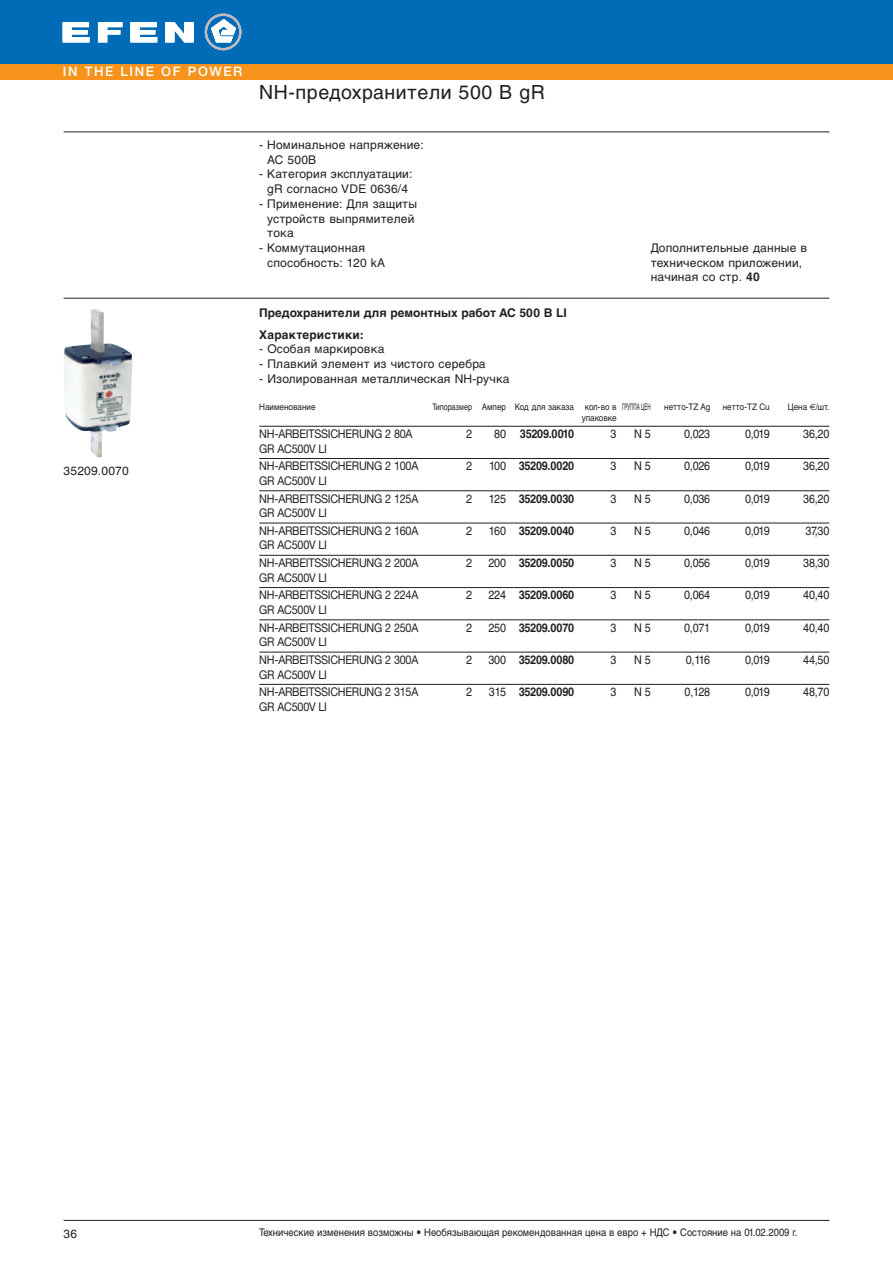
<style>
.page{position:relative;width:893px;height:1263px;background:#fff}
.page>*{position:absolute;margin:0;border:0;box-sizing:border-box;transform-origin:0 0}
.t1{font:19.5px "Helvetica Cyr Upright";letter-spacing:.03em;color:#231f20}
.t2{font:500 13.05px "Helvetica Neue";letter-spacing:.12em;color:#fff}
.t3{font:12px/14.7px "Helvetica Neue";letter-spacing:-.02em;color:#231f20;scale:.9 1}
.t4{font:12px/14.7px "Helvetica Cyr Upright";letter-spacing:.015em;color:#231f20}
.t5{font:12px "Helvetica Cyr Upright";letter-spacing:.015em;color:#231f20;scale:.9 1}
.t6{font:700 12px "Helvetica Cyr";letter-spacing:-.02em;color:#231f20;scale:.9 1}
.t7{font:700 12px/21.3px "Helvetica Cyr";color:#231f20}
.t8{font:10.5px "Helvetica Cyr Upright";color:#231f20;scale:.9 1}
.t9{font:9px/10.5px "Helvetica Cyr Upright";color:#231f20;text-align:right;scale:.8 1}
.t10{font:9px "Helvetica Cyr Upright";color:#231f20;scale:.9 1}
.t11{font:9px "Helvetica Cyr Upright";color:#231f20;scale:.5 1}
.s1{font-family:"Helvetica Cyr";font-weight:700}
.s2{font-family:"Euro Sans"}
.s3{font-family:"Helvetica Cyr Upright";font-weight:400}
</style>
<div class="page">
<hr style="left:64px;top:1220px;width:765px;height:1px;background:#231f20">
<div style="left:0;top:64px;width:892px;height:15px;background:#f7931d"></div>
<div style="left:0;top:0;width:892px;height:64px;background:#006cb7"></div>
<svg style="left:211px;top:19px;width:25px;height:23px"></svg>
<div style="left:205px;top:14px;width:36px;height:36px;border:2px solid #bcbdc0;border-radius:50%"></div>
<svg style="left:63px;top:22px;width:26px;height:20px"></svg>
<svg style="left:98px;top:22px;width:24px;height:20px"></svg>
<svg style="left:130px;top:22px;width:27px;height:20px"></svg>
<svg style="left:165px;top:22px;width:28px;height:20px"></svg>
<hr style="left:64px;top:132px;width:765px;height:1px;background:#231f20">
<hr style="left:64px;top:298px;width:765px;height:1px;background:#231f20">
<img style="left:64px;top:309px;width:69px;height:149px">
<hr style="left:259px;top:426px;width:570px;height:1px;background:#231f20">
<hr style="left:259px;top:458px;width:570px;height:1px;background:#231f20">
<hr style="left:259px;top:491px;width:570px;height:1px;background:#231f20">
<hr style="left:259px;top:523px;width:570px;height:1px;background:#231f20">
<hr style="left:259px;top:555px;width:570px;height:1px;background:#231f20">
<hr style="left:259px;top:587px;width:570px;height:1px;background:#231f20">
<hr style="left:259px;top:620px;width:570px;height:1px;background:#231f20">
<hr style="left:259px;top:652px;width:570px;height:1px;background:#231f20">
<hr style="left:259px;top:684px;width:570px;height:1px;background:#231f20">
<p class="t2" style="left:63px;top:66px;width:181px">IN THE LINE OF POWER</p>
<p class="t4" style="left:64px;top:464px;width:67px">35209.0070</p>
<h1 class="t1" style="left:259px;top:85px;width:287px">NH-предохранители 500 В gR</h1>
<p class="t4" style="left:267px;top:139px;width:158px;text-indent:-8px">- Номинальное напряжение:<br>AC 500В</p>
<p class="t4" style="left:259px;top:168px;width:155px;text-align:center">- Категория эксплуатации: gR согласно VDE 0636/4</p>
<p class="t4" style="left:267px;top:197px;width:151px;text-indent:-8px">- Применение: Для защиты устройств выпрямителей тока</p>
<p class="t4" style="left:267px;top:242px;width:119px;text-indent:-8px">- Коммутационная способность: 120 kA</p>
<p class="t4" style="left:650px;top:242px;width:158px">Дополнительные данные в техническом приложении, начиная со стр. <span class="s1">40</span></p>
<p class="t7" style="left:259px;top:304px;width:309px">Предохранители для ремонтных работ AC 500 В LI<br>Характеристики:</p>
<p class="t4" style="left:259px;top:343px;width:127px">- Особая маркировка</p>
<p class="t4" style="left:259px;top:358px;width:228px">- Плавкий элемент из чистого серебра</p>
<p class="t4" style="left:259px;top:372px;width:252px">- Изолированная металлическая NH-ручка</p>
<p class="t10" style="left:259px;top:404px;width:64px">Наименование</p>
<p class="t9" style="left:432px;top:403px;width:231px">Типоразмер Ампер Код для заказа кол-во в упаковке</p>
<p class="t11" style="left:622px;top:404px;width:58px">ГРУППА ЦЕН</p>
<p class="t10" style="left:664px;top:404px;width:53px">нетто-TZ Ag</p>
<p class="t10" style="left:722px;top:404px;width:54px">нетто-TZ Cu</p>
<p class="t10" style="left:787px;top:404px;width:48px">Цена <span class="s2">€</span>/шт.</p>
<p class="t3" style="left:259px;top:428px;width:172px">NH-ARBEITSSICHERUNG 2 80A<br>GR AC500V LI</p>
<p class="t5" style="left:466px;top:429px;width:8px">2</p>
<p class="t6" style="left:494px;top:429px;width:90px"><span class="s3">80</span> 35209.0010</p>
<p class="t5" style="left:610px;top:429px;width:8px">3</p>
<p class="t5" style="left:634px;top:429px;width:20px">N 5</p>
<p class="t5" style="left:684px;top:429px;width:30px">0,023</p>
<p class="t5" style="left:745px;top:429px;width:29px">0,019</p>
<p class="t5" style="left:803px;top:429px;width:30px">36,20</p>
<p class="t3" style="left:259px;top:460px;width:178px">NH-ARBEITSSICHERUNG 2 100A<br>GR AC500V LI</p>
<p class="t5" style="left:466px;top:462px;width:8px">2</p>
<p class="t6" style="left:489px;top:462px;width:96px"><span class="s3">100</span> 35209.0020</p>
<p class="t5" style="left:610px;top:462px;width:8px">3</p>
<p class="t5" style="left:634px;top:462px;width:20px">N 5</p>
<p class="t5" style="left:684px;top:462px;width:30px">0,026</p>
<p class="t5" style="left:745px;top:462px;width:29px">0,019</p>
<p class="t5" style="left:803px;top:462px;width:30px">36,20</p>
<p class="t3" style="left:259px;top:492px;width:178px">NH-ARBEITSSICHERUNG 2 125A<br>GR AC500V LI</p>
<p class="t5" style="left:466px;top:494px;width:8px">2</p>
<p class="t6" style="left:489px;top:494px;width:96px"><span class="s3">125</span> 35209.0030</p>
<p class="t5" style="left:610px;top:494px;width:8px">3</p>
<p class="t5" style="left:634px;top:494px;width:20px">N 5</p>
<p class="t5" style="left:684px;top:494px;width:30px">0,036</p>
<p class="t5" style="left:745px;top:494px;width:29px">0,019</p>
<p class="t5" style="left:803px;top:494px;width:30px">36,20</p>
<p class="t3" style="left:259px;top:524px;width:178px">NH-ARBEITSSICHERUNG 2 160A<br>GR AC500V LI</p>
<p class="t5" style="left:466px;top:526px;width:8px">2</p>
<p class="t6" style="left:489px;top:526px;width:96px"><span class="s3">160</span> 35209.0040</p>
<p class="t5" style="left:610px;top:526px;width:8px">3</p>
<p class="t5" style="left:634px;top:526px;width:20px">N 5</p>
<p class="t5" style="left:684px;top:526px;width:30px">0,046</p>
<p class="t5" style="left:745px;top:526px;width:29px">0,019</p>
<p class="t5" style="left:805px;top:526px;width:28px">37,30</p>
<p class="t3" style="left:259px;top:557px;width:178px">NH-ARBEITSSICHERUNG 2 200A<br>GR AC500V LI</p>
<p class="t5" style="left:466px;top:558px;width:8px">2</p>
<p class="t6" style="left:488px;top:558px;width:97px"><span class="s3">200</span> 35209.0050</p>
<p class="t5" style="left:610px;top:558px;width:8px">3</p>
<p class="t5" style="left:634px;top:558px;width:20px">N 5</p>
<p class="t5" style="left:684px;top:558px;width:30px">0,056</p>
<p class="t5" style="left:745px;top:558px;width:29px">0,019</p>
<p class="t5" style="left:803px;top:558px;width:30px">38,30</p>
<p class="t3" style="left:259px;top:589px;width:178px">NH-ARBEITSSICHERUNG 2 224A<br>GR AC500V LI</p>
<p class="t5" style="left:466px;top:591px;width:8px">2</p>
<p class="t6" style="left:488px;top:591px;width:97px"><span class="s3">224</span> 35209.0060</p>
<p class="t5" style="left:610px;top:591px;width:8px">3</p>
<p class="t5" style="left:634px;top:591px;width:20px">N 5</p>
<p class="t5" style="left:684px;top:591px;width:30px">0,064</p>
<p class="t5" style="left:745px;top:591px;width:29px">0,019</p>
<p class="t5" style="left:803px;top:591px;width:30px">40,40</p>
<p class="t3" style="left:259px;top:621px;width:178px">NH-ARBEITSSICHERUNG 2 250A<br>GR AC500V LI</p>
<p class="t5" style="left:466px;top:623px;width:8px">2</p>
<p class="t6" style="left:488px;top:623px;width:97px"><span class="s3">250</span> 35209.0070</p>
<p class="t5" style="left:610px;top:623px;width:8px">3</p>
<p class="t5" style="left:634px;top:623px;width:20px">N 5</p>
<p class="t5" style="left:684px;top:623px;width:30px">0,071</p>
<p class="t5" style="left:745px;top:623px;width:29px">0,019</p>
<p class="t5" style="left:803px;top:623px;width:30px">40,40</p>
<p class="t3" style="left:259px;top:653px;width:178px">NH-ARBEITSSICHERUNG 2 300A<br>GR AC500V LI</p>
<p class="t5" style="left:466px;top:655px;width:8px">2</p>
<p class="t6" style="left:488px;top:655px;width:97px"><span class="s3">300</span> 35209.0080</p>
<p class="t5" style="left:610px;top:655px;width:8px">3</p>
<p class="t5" style="left:634px;top:655px;width:20px">N 5</p>
<p class="t5" style="left:685px;top:655px;width:29px">0,116</p>
<p class="t5" style="left:745px;top:655px;width:29px">0,019</p>
<p class="t5" style="left:803px;top:655px;width:30px">44,50</p>
<p class="t3" style="left:259px;top:686px;width:178px">NH-ARBEITSSICHERUNG 2 315A<br>GR AC500V LI</p>
<p class="t5" style="left:466px;top:688px;width:8px">2</p>
<p class="t6" style="left:489px;top:688px;width:96px"><span class="s3">315</span> 35209.0090</p>
<p class="t5" style="left:610px;top:688px;width:8px">3</p>
<p class="t5" style="left:634px;top:688px;width:20px">N 5</p>
<p class="t5" style="left:684px;top:688px;width:30px">0,128</p>
<p class="t5" style="left:745px;top:688px;width:29px">0,019</p>
<p class="t5" style="left:803px;top:688px;width:30px">48,70</p>
<p class="t4" style="left:64px;top:1227px;width:15px">36</p>
<p class="t8" style="left:259px;top:1229px;width:599px">Технические изменения возможны • Необязывающая рекомендованная цена в евро + НДС • Состояние на 01.02.2009 г.</p>
</div>
